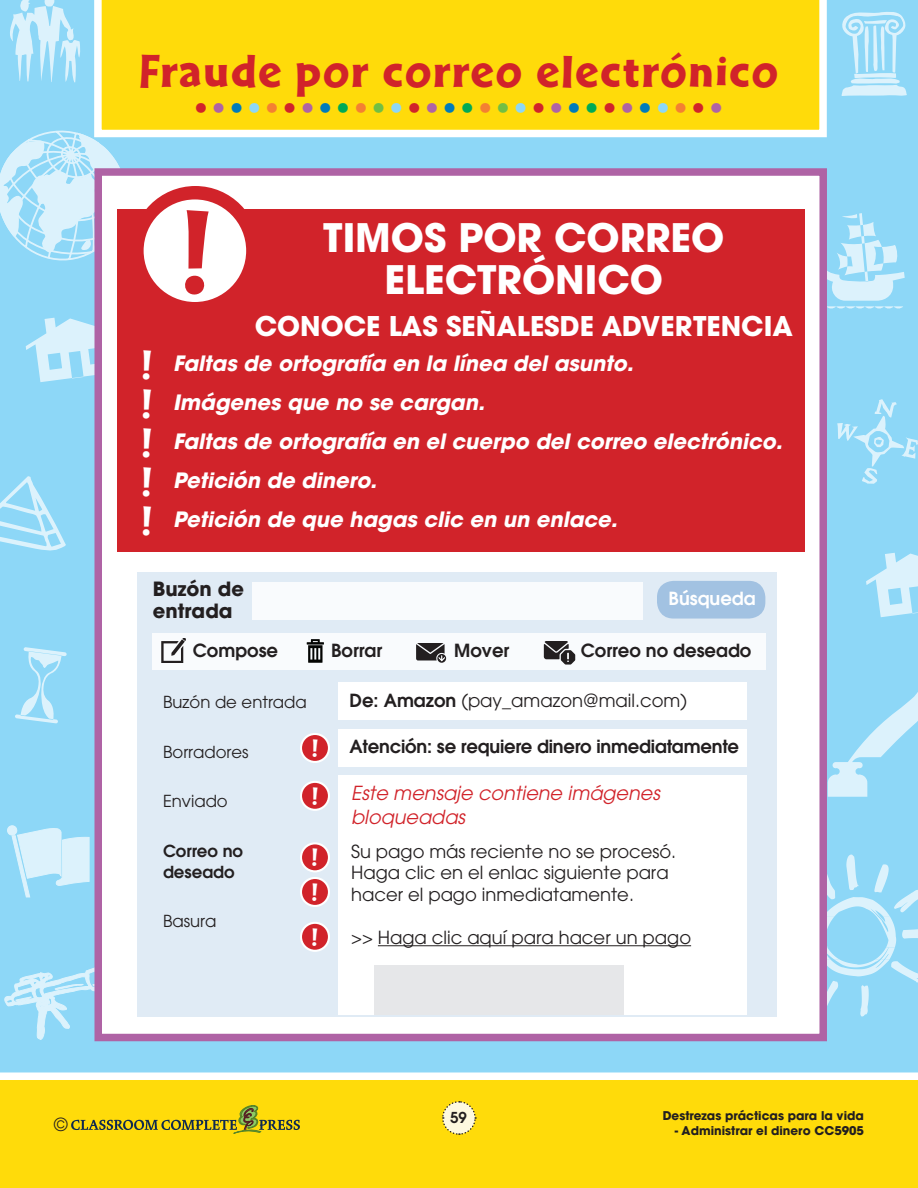
<style>
.page{position:relative;width:918px;height:1188px;background:#fff}
.page>*{position:absolute;margin:0;border:0;box-sizing:border-box;transform-origin:0 0}
.TG_Regular_Paragraph{font:115.8px "Cal Sans Heavy KB";color:#d1232a}
.TG_Main_Header{font:46.5px "Cal Sans Heavy KA";letter-spacing:.035em;color:#d1232a}
.t1{font:700 42px "Futura";color:#d1232a}
.TG_Regular_Paragraph-2{font:40.35px "Cal Sans Heavy KA";color:#fff}
.TG_Regular_Paragraph-3{font:700 39px "Avant Garde";color:#fff}
.TG_Regular_Paragraph-4{font:700 27px "Avant Garde";color:#fff}
.TG_Regular_Paragraph-5{font:24.15px "Cal Sans Heavy KA";color:#fff}
.TG_Regular_Paragraph-6{font:italic 700 21px "Avant Garde";color:#fff}
.TG_Regular_Paragraph-7{font:700 19.5px/22.5px "Avant Garde";color:#231f20}
.TG_Regular_Paragraph-8{font:italic 19.35px/23.1px "Avant Garde";color:#d1232a}
.TG_Regular_Paragraph-9{font:18px/21.6px "Avant Garde";color:#231f20}
.TG_Regular_Paragraph-10{font:600 18px "Avant Garde";letter-spacing:-.01em;color:#231f20}
.TG_Regular_Paragraph-11{font:600 18px "Avant Garde";color:#fff}
.TG_Regular_Paragraph-12{font:16.5px "Avant Garde";color:#231f20}
.TG_Regular_Paragraph-13{font:600 16.5px/21px "Avant Garde";color:#231f20}
.t2{font:600 15px "Avant Garde";color:#231f20}
.t3{font:700 12px "Avant Garde";color:#231f20}
.s1{color:#af63a5}
.s2{color:#007bba}
.s3{color:#8dd7f7}
.s4{color:#f48032}
.s5{color:#00aa56}
.s6{color:#71bf44}
.s7{font-weight:600}
</style>
<div class="page">
<div style="left:0;top:1080px;width:918px;height:108px;background:#ffdb0a"></div>
<svg style="left:442px;top:1101px;width:35px;height:34px"></svg>
<svg style="left:71px;top:1105px;width:229px;height:28px"></svg>
<div style="left:0;top:0;width:918px;height:1073px;background:#8dd7f7"></div>
<svg style="left:0;top:476px;width:66px;height:76px;background:#a1ddf8"></svg>
<svg style="left:26px;top:318px;width:68px;height:64px;background:#bbe7f9"></svg>
<svg style="left:841px;top:10px;width:66px;height:86px;background:#ade1f8"></svg>
<svg style="left:8px;top:0;width:73px;height:83px;background:#aee2f9"></svg>
<svg style="left:5px;top:825px;width:85px;height:73px;background:#b9e6f9"></svg>
<svg style="left:837px;top:399px;width:81px;height:85px;background:#99dbf7"></svg>
<svg style="left:827px;top:213px;width:78px;height:96px;background:#ace1f8"></svg>
<svg style="left:15px;top:647px;width:52px;height:76px;background:#a2def8"></svg>
<svg style="left:4px;top:964px;width:90px;height:77px;background:#a3def8"></svg>
<svg style="left:0;top:129px;width:128px;height:133px;background:#b6e5f9"></svg>
<svg style="left:866px;top:553px;width:52px;height:64px;background:#bae6f9"></svg>
<svg style="left:828px;top:676px;width:90px;height:121px;background:#a1ddf8"></svg>
<svg style="left:827px;top:855px;width:91px;height:162px;background:#9ddcf8"></svg>
<div style="left:94px;top:168px;width:733px;height:873px;background:#fff;border:8px solid #af63a5"></div>
<svg style="left:94px;top:0;width:733px;height:137px;background:#fedd1b"></svg>
<div style="left:117px;top:209px;width:688px;height:343px;background:#d1232a"></div>
<div style="left:132px;top:186px;width:127px;height:127px;background:#d1232a;border-radius:50%"></div>
<div style="left:144px;top:199px;width:102px;height:103px;background:#fff;border-radius:50%"></div>
<div style="left:138px;top:572px;width:639px;height:444px;background:#e0ebf5"></div>
<div style="left:338px;top:682px;width:408px;height:37px;background:#fff"></div>
<div style="left:252px;top:582px;width:390px;height:38px;background:#fff"></div>
<div style="left:657px;top:581px;width:108px;height:38px;background:#a2c2e2;border-radius:16px"></div>
<div style="left:338px;top:729px;width:408px;height:38px;background:#fff"></div>
<div style="left:338px;top:776px;width:408px;height:239px;background:#fff"></div>
<hr style="left:378px;top:945px;width:313px;height:1px;background:#231f20">
<div style="left:152px;top:633px;width:614px;height:36px;background:#fff"></div>
<div style="left:374px;top:965px;width:250px;height:50px;background:#e6e7e9"></div>
<svg style="left:161px;top:638px;width:25px;height:25px"></svg>
<svg style="left:307px;top:639px;width:17px;height:24px"></svg>
<svg style="left:416px;top:643px;width:30px;height:20px"></svg>
<svg style="left:544px;top:641px;width:31px;height:24px"></svg>
<div style="left:301px;top:734px;width:28px;height:28px;background:#d1232a;border-radius:50%"></div>
<div style="left:300px;top:733px;width:30px;height:30px;border:2px solid #fff;border-radius:50%"></div>
<div style="left:301px;top:782px;width:28px;height:28px;background:#d1232a;border-radius:50%"></div>
<div style="left:300px;top:781px;width:30px;height:30px;border:2px solid #fff;border-radius:50%"></div>
<div style="left:301px;top:843px;width:28px;height:28px;background:#d1232a;border-radius:50%"></div>
<div style="left:300px;top:842px;width:30px;height:30px;border:2px solid #fff;border-radius:50%"></div>
<div style="left:301px;top:923px;width:28px;height:28px;background:#d1232a;border-radius:50%"></div>
<div style="left:300px;top:922px;width:30px;height:30px;border:2px solid #fff;border-radius:50%"></div>
<div style="left:301px;top:878px;width:28px;height:28px;background:#d1232a;border-radius:50%"></div>
<div style="left:300px;top:877px;width:30px;height:30px;border:2px solid #fff;border-radius:50%"></div>
<p class="TG_Regular_Paragraph-9" style="left:54px;top:1114px;width:15px">©</p>
<p class="TG_Main_Header" style="left:139px;top:45px;width:641px">Fraude por correo electrónico</p>
<p class="t1" style="left:194px;top:68px;width:531px">.<span class="s1">.</span><span class="s2">.</span><span class="s3">.</span><span class="s4">.</span>.<span class="s1">.</span><span class="s2">.</span><span class="s5">.</span><span class="s4">.</span><span class="s6">.</span><span class="s3">.</span>.<span class="s1">.</span><span class="s2">.</span><span class="s5">.</span><span class="s4">.</span><span class="s6">.</span><span class="s3">.</span>.<span class="s1">.</span><span class="s2">.</span><span class="s5">.</span>.<span class="s1">.</span><span class="s2">.</span><span class="s3">.</span><span class="s4">.</span>.<span class="s1">.</span></p>
<p class="TG_Regular_Paragraph-2" style="left:141px;top:341px;width:13px">!</p>
<p class="TG_Regular_Paragraph-2" style="left:141px;top:380px;width:13px">!</p>
<p class="TG_Regular_Paragraph-2" style="left:141px;top:419px;width:13px">!</p>
<p class="TG_Regular_Paragraph-2" style="left:141px;top:458px;width:13px">!</p>
<p class="TG_Regular_Paragraph-2" style="left:141px;top:497px;width:13px">!</p>
<p class="TG_Regular_Paragraph" style="left:179px;top:184px;width:33px">!</p>
<p class="TG_Regular_Paragraph-3" style="left:323px;top:212px;width:403px">TIMOS POR CORREO</p>
<p class="TG_Regular_Paragraph-3" style="left:385px;top:254px;width:280px">ELECTRÓNICO</p>
<p class="TG_Regular_Paragraph-4" style="left:255px;top:309px;width:540px">CONOCE LAS SEÑALESDE ADVERTENCIA</p>
<p class="TG_Regular_Paragraph-6" style="left:173px;top:350px;width:462px">Faltas de ortografía en la línea del asunto.</p>
<p class="TG_Regular_Paragraph-6" style="left:173px;top:389px;width:313px">Imágenes que no se cargan.</p>
<p class="TG_Regular_Paragraph-6" style="left:173px;top:428px;width:611px">Faltas de ortografía en el cuerpo del correo electrónico.</p>
<p class="TG_Regular_Paragraph-6" style="left:173px;top:467px;width:205px">Petición de dinero.</p>
<p class="TG_Regular_Paragraph-6" style="left:173px;top:506px;width:446px">Petición de que hagas clic en un enlace.</p>
<p class="TG_Regular_Paragraph-7" style="left:153px;top:577px;width:93px">Buzón de entrada</p>
<p class="TG_Regular_Paragraph-11" style="left:669px;top:587px;width:89px">Búsqueda</p>
<p class="TG_Regular_Paragraph-10" style="left:193px;top:639px;width:87px">Compose</p>
<p class="TG_Regular_Paragraph-10" style="left:331px;top:639px;width:53px">Borrar</p>
<p class="TG_Regular_Paragraph-10" style="left:454px;top:639px;width:57px">Mover</p>
<p class="TG_Regular_Paragraph-10" style="left:581px;top:639px;width:172px">Correo no deseado</p>
<p class="TG_Regular_Paragraph-12" style="left:163px;top:693px;width:145px">Buzón de entrada</p>
<p class="TG_Regular_Paragraph-9" style="left:350px;top:689px;width:339px"><span class="s7">De: Amazon</span> (pay_amazon@mail.com)</p>
<p class="TG_Regular_Paragraph-12" style="left:163px;top:742px;width:87px">Borradores</p>
<p class="TG_Regular_Paragraph-12" style="left:163px;top:792px;width:66px">Enviado</p>
<p class="TG_Regular_Paragraph-13" style="left:163px;top:840px;width:82px">Correo no deseado</p>
<p class="TG_Regular_Paragraph-12" style="left:163px;top:912px;width:55px">Basura</p>
<p class="TG_Regular_Paragraph-10" style="left:350px;top:735px;width:391px">Atención: se requiere dinero inmediatamente</p>
<p class="TG_Regular_Paragraph-5" style="left:312px;top:734px;width:8px">!</p>
<p class="TG_Regular_Paragraph-5" style="left:312px;top:782px;width:8px">!</p>
<p class="TG_Regular_Paragraph-8" style="left:351px;top:782px;width:310px">Este mensaje contiene imágenes bloqueadas</p>
<p class="TG_Regular_Paragraph-9" style="left:351px;top:840px;width:327px">Su pago más reciente no se procesó.<br>Haga clic en el enlac siguiente para hacer el pago inmediatamente.</p>
<p class="TG_Regular_Paragraph-9" style="left:351px;top:927px;width:342px">&gt;&gt; Haga clic aquí para hacer un pago</p>
<p class="TG_Regular_Paragraph-5" style="left:311px;top:843px;width:8px">!</p>
<p class="TG_Regular_Paragraph-5" style="left:311px;top:878px;width:8px">!</p>
<p class="TG_Regular_Paragraph-5" style="left:311px;top:923px;width:8px">!</p>
<p class="t2" style="left:450px;top:1107px;width:18px">59</p>
<p class="t3" style="left:663px;top:1108px;width:203px">Destrezas prácticas para la vida</p>
<p class="t3" style="left:675px;top:1123px;width:191px">- Administrar el dinero CC5905</p>
</div>
